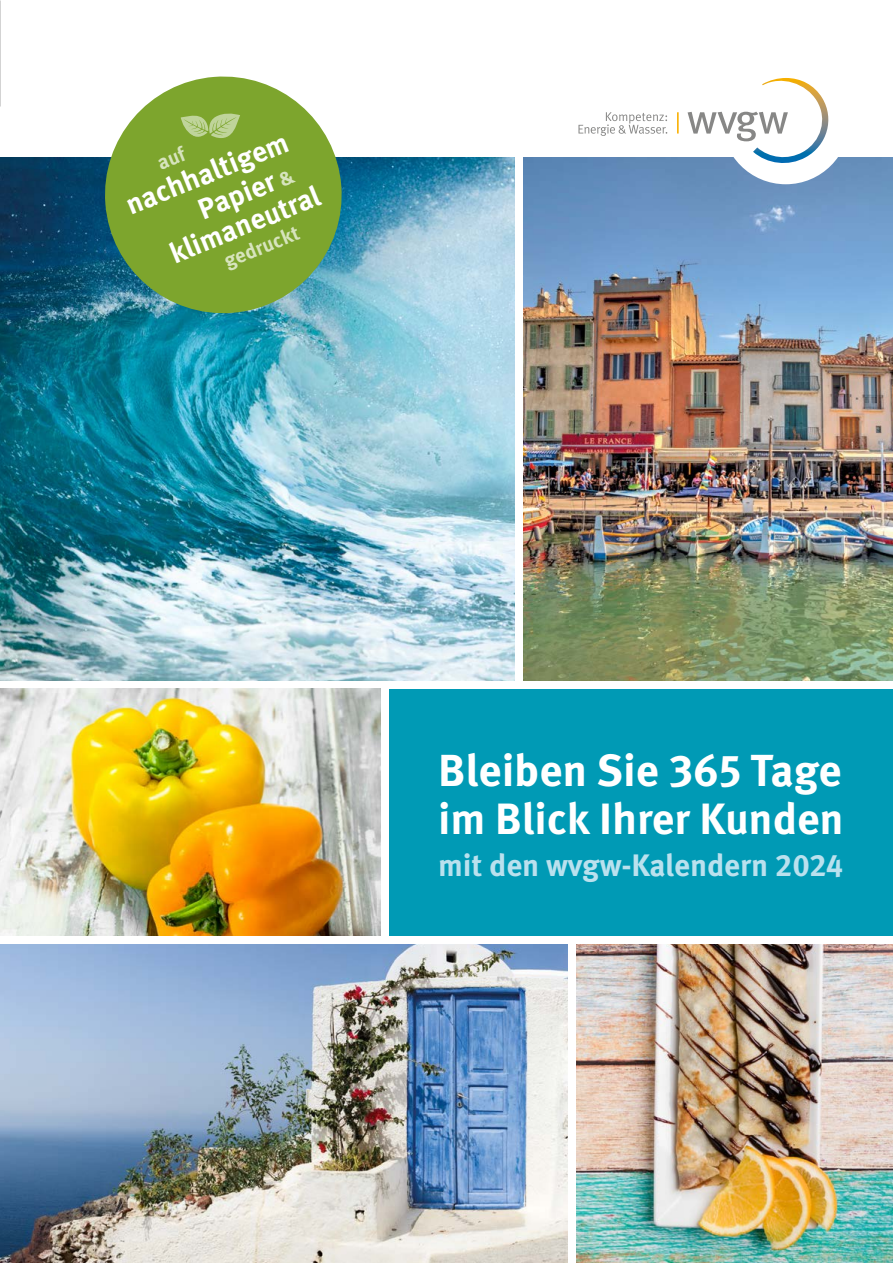
<style>
.page{position:relative;width:893px;height:1263px;background:#fff}
.page>*{position:absolute;margin:0;border:0;box-sizing:border-box;transform-origin:0 0}
.Rubrik___Header{font:700 44.85px "Meta OT";color:#fff}
.Rubrik___Header-2{font:700 43.8px "Meta OT";color:#fff}
.Rubrik___Header-3{font:700 31.05px "Meta OT";letter-spacing:-.005em;color:#bae1ee}
.t1{font:700 28.95px/31.3px "Meta OT";color:#fff;text-align:right}
.t2{font:700 20.55px "Meta OT";color:#d7e4bd}
.s1{font-size:20.55px;color:#d7e4bd}
</style>
<div class="page">
<img style="left:523px;top:157px;width:370px;height:523px">
<img style="left:0;top:157px;width:514px;height:523px">
<div style="left:722px;top:57px;width:128px;height:127px;background:#fff;border-radius:50%"></div>
<svg style="left:688px;top:78px;width:147px;height:89px"></svg>
<hr style="left:677px;top:112px;width:2px;height:22px;background:#f9b000">
<svg style="left:578px;top:112px;width:89px;height:24px"></svg>
<img style="left:0;top:689px;width:381px;height:246px">
<svg style="left:100px;top:76px;width:246px;height:242px;background:#81ab58"></svg>
<svg style="left:180px;top:112px;width:60px;height:27px;background:#a0be67"></svg>
<img style="left:0;top:944px;width:568px;height:319px">
<img style="left:576px;top:944px;width:317px;height:319px">
<div style="left:389px;top:689px;width:504px;height:246px;background:#009ab5"></div>
<svg style="left:158px;top:145px;width:30px;height:25px"></svg>
<p class="t1" style="left:121px;top:192px;width:174px;rotate:-22deg">nachhaltigem<br>Papier <span class="s1">&amp;</span></p>
<p class="t1" style="left:165px;top:240px;width:161px;rotate:-22deg">klimaneutral</p>
<p class="t2" style="left:220px;top:250px;width:81px;rotate:-22deg">gedruckt</p>
<p class="Rubrik___Header" style="left:438px;top:744px;width:405px">Bleiben Sie 365 Tage</p>
<p class="Rubrik___Header-2" style="left:438px;top:793px;width:407px">im Blick Ihrer Kunden</p>
<p class="Rubrik___Header-3" style="left:438px;top:847px;width:407px">mit den wvgw-Kalendern 2024</p>
</div>
